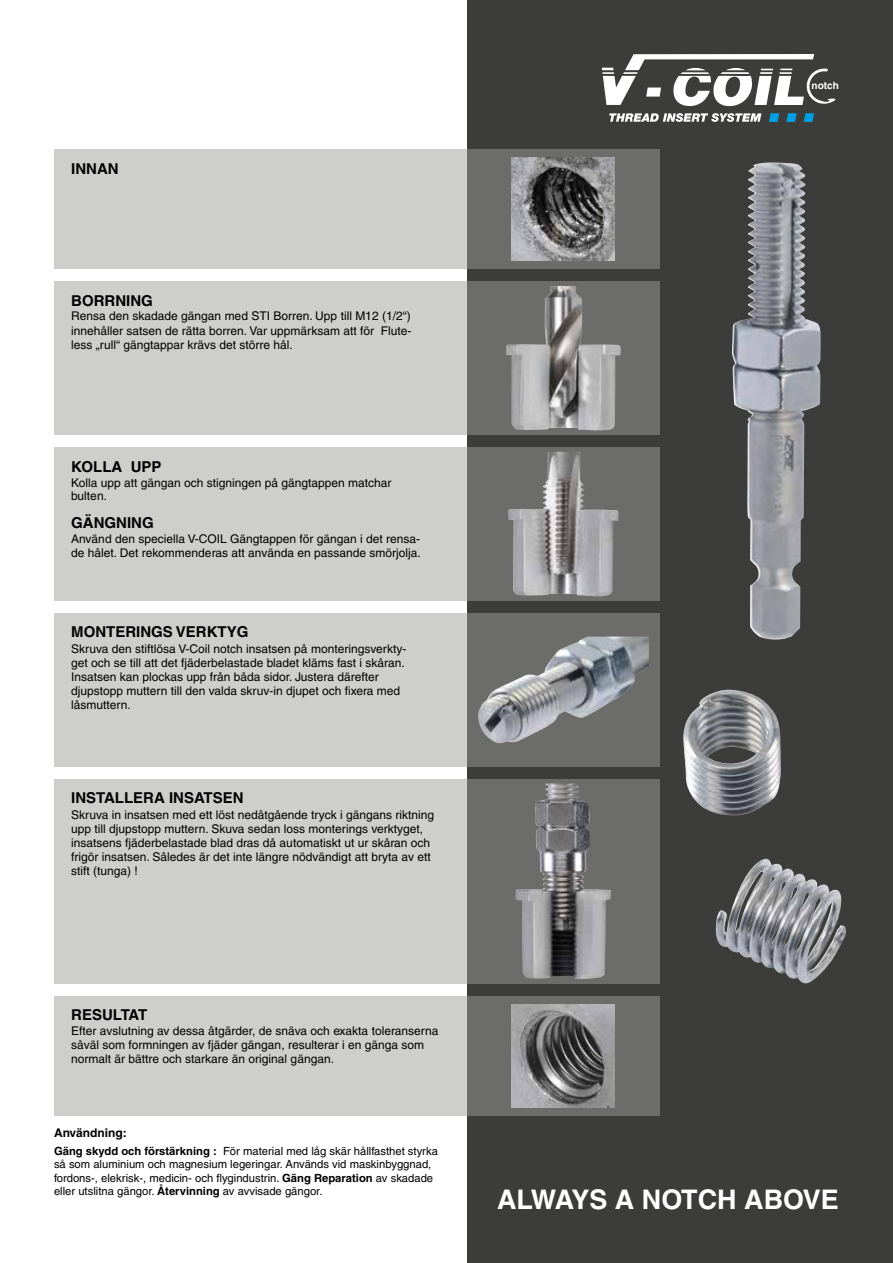
<style>
.page{position:relative;width:893px;height:1263px;background:#fff}
.page>*{position:absolute;margin:0;border:0;box-sizing:border-box;transform-origin:0 0}
.t1{font:700 27px "Helvetica";color:#fff}
.t2{font:700 15px "Helvetica";color:#000}
.t3{font:12px/14.1px "Helvetica";color:#000}
.t4{font:700 12px "Helvetica";color:#000}
.t5{font:11.25px/13.5px "Helvetica";color:#000}
.t6{font:700 10.05px "Helvetica";color:#fff}
.s1{font-weight:700}
</style>
<div class="page">
<div style="left:468px;top:0;width:425px;height:1263px;background:#3c3c3b"></div>
<svg style="left:54px;top:447px;width:605px;height:154px;background:#babab9"></svg>
<img style="left:508px;top:452px;width:111px;height:144px">
<svg style="left:54px;top:282px;width:605px;height:153px;background:#bdbdbc"></svg>
<img style="left:506px;top:286px;width:115px;height:144px">
<svg style="left:54px;top:150px;width:605px;height:119px;background:#babab9"></svg>
<img style="left:512px;top:158px;width:103px;height:103px">
<svg style="left:54px;top:996px;width:605px;height:119px;background:#babab9"></svg>
<img style="left:512px;top:1004px;width:103px;height:103px">
<svg style="left:54px;top:613px;width:605px;height:153px;background:#bfbfbe"></svg>
<img style="left:478px;top:637px;width:171px;height:106px">
<svg style="left:54px;top:779px;width:605px;height:204px;background:#babab9"></svg>
<img style="left:516px;top:783px;width:95px;height:196px">
<svg style="left:609px;top:113px;width:152px;height:9px"></svg>
<svg style="left:602px;top:54px;width:234px;height:52px"></svg>
<svg style="left:804px;top:113px;width:10px;height:9px"></svg>
<svg style="left:786px;top:113px;width:11px;height:9px"></svg>
<svg style="left:769px;top:113px;width:10px;height:9px"></svg>
<img style="left:732px;top:163px;width:89px;height:477px">
<img style="left:683px;top:690px;width:98px;height:125px">
<img style="left:716px;top:859px;width:130px;height:124px">
<p class="t2" style="left:71px;top:160px;width:49px">INNAN</p>
<p class="t2" style="left:71px;top:292px;width:83px">BORRNING</p>
<p class="t3" style="left:71px;top:309px;width:342px;text-align:justify">Rensa den skadade gängan med STI Borren. Upp till M12 (1/2“) innehåller satsen de rätta borren. Var uppmärksam att för Flute&shy;less „rull“ gängtappar krävs det större hål.</p>
<p class="t2" style="left:71px;top:457px;width:92px">KOLLA UPP</p>
<p class="t3" style="left:71px;top:476px;width:322px">Kolla upp att gängan och stigningen på gängtappen matchar bulten.</p>
<p class="t2" style="left:71px;top:514px;width:84px">GÄNGNING</p>
<p class="t3" style="left:71px;top:532px;width:351px">Använd den speciella V-COIL Gängtappen för gängan i det rensa&shy;de hålet. Det rekommenderas att använda en passande smörjolja.</p>
<p class="t2" style="left:71px;top:623px;width:179px">MONTERINGS VERKTYG</p>
<p class="t3" style="left:71px;top:641px;width:337px">Skruva den stiftlösa V-Coil notch insatsen på monteringsverkty&shy;get och se till att det fjäderbelastade bladet kläms fast i skåran.<br>Insatsen kan plockas upp från båda sidor. Justera därefter djupstopp muttern till den valda skruv-in djupet och fixera med låsmuttern.</p>
<p class="t2" style="left:71px;top:789px;width:174px">INSTALLERA INSATSEN</p>
<p class="t3" style="left:71px;top:807px;width:365px">Skruva in insatsen med ett löst nedåtgående tryck i gängans riktning upp till djupstopp muttern. Skuva sedan loss monterings verktyget, insatsens fjäderbelastade blad dras då automatiskt ut ur skåran och frigör insatsen. Således är det inte längre nödvändigt att bryta av ett stift (tunga) !</p>
<p class="t2" style="left:71px;top:1005px;width:77px">RESULTAT</p>
<p class="t3" style="left:71px;top:1024px;width:369px">Efter avslutning av dessa åtgärder, de snäva och exakta toleranserna såväl som formningen av fjäder gängan, resulterar i en gänga som normalt är bättre och starkare än original gängan.</p>
<p class="t4" style="left:54px;top:1126px;width:74px">Användning:</p>
<p class="t5" style="left:54px;top:1144px;width:386px"><span class="s1">Gäng skydd och förstärkning :</span> För material med låg skär hållfasthet styrka så som aluminium och magnesium legeringar. Används vid maskinbyggnad, fordons-, elekrisk-, medicin- och flygindustrin. <span class="s1">Gäng Reparation</span> av skadade eller utslitna gängor. <span class="s1">Återvinning</span> av avvisade gängor.</p>
<p class="t6" style="left:812px;top:79px;width:29px">notch</p>
<h1 class="t1" style="left:497px;top:1183px;width:343px">ALWAYS A NOTCH ABOVE</h1>
</div>
